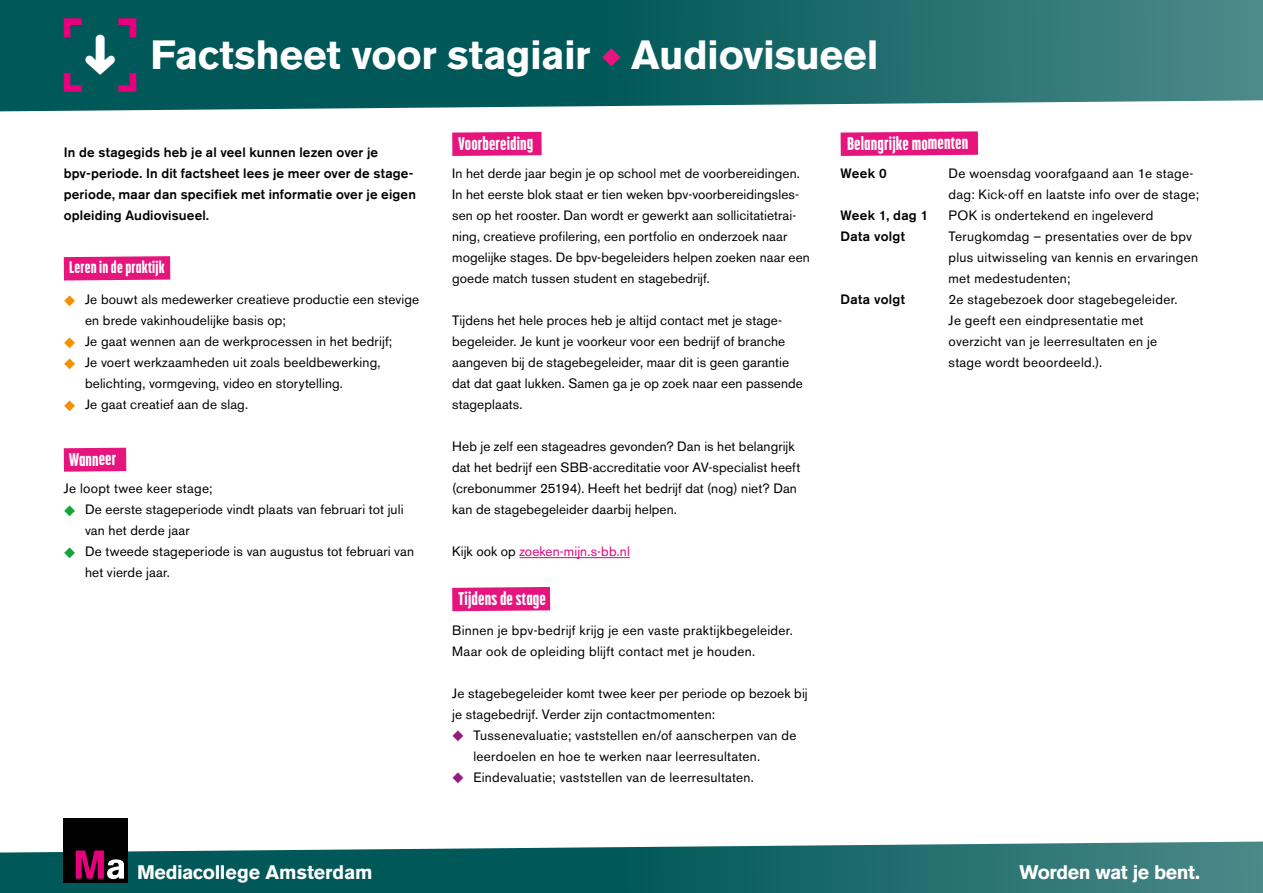
<style>
.page{position:relative;width:1263px;height:893px;background:#fff}
.page>*{position:absolute;margin:0;border:0;box-sizing:border-box;transform-origin:0 0}
.t1{font:700 40.5px "Akzidenz Grotesk BE";letter-spacing:-.01em;color:#fff}
.t2{font:700 19.5px "Akzidenz Grotesk BE";letter-spacing:-.005em;color:#fff}
.t3{font:700 19.5px "Akzidenz Grotesk BQ";letter-spacing:-.025em;color:#fff}
.t4{font:800 18.15px "Korolev Compressed";color:#fff}
.t5{font:800 18px "Korolev Compressed";letter-spacing:-.01em;color:#fff}
.t6{font:800 16.5px "Korolev Compressed";color:#fff}
.t7{font:13.5px/21px "Akzidenz Grotesk BE";letter-spacing:.01em;color:#000}
.t8{font:500 13.5px/21px "Akzidenz Grotesk BE";letter-spacing:.015em;color:#000}
.t9{font:13.5px "Akzidenz Grotesk BE";letter-spacing:.005em;color:#e6007d}
.s1{color:#e5157d}
.s2{color:#f39200}
.s3{color:#13a538}
.s4{color:#000}
.s5{color:#951b81}
</style>
<div class="page">
<svg style="left:0;top:841px;width:1263px;height:52px;background:#2f7676"></svg>
<svg style="left:0;top:0;width:1263px;height:112px;background:#226e6e"></svg>
<div style="left:64px;top:818px;width:64px;height:65px;background:#000"></div>
<svg style="left:76px;top:850px;width:48px;height:29px"></svg>
<div style="left:64px;top:256px;width:106px;height:24px;background:#e5157d"></div>
<svg style="left:64px;top:448px;width:62px;height:24px"></svg>
<hr style="left:519px;top:557px;width:111px;height:1px;background:#e6007d">
<svg style="left:452px;top:132px;width:90px;height:24px;background:#e51c81"></svg>
<svg style="left:452px;top:587px;width:98px;height:24px;background:#e51b80"></svg>
<svg style="left:840px;top:131px;width:138px;height:25px;background:#e62585"></svg>
<svg style="left:60px;top:15px;width:80px;height:80px;background:#1d4c5c"></svg>
<h1 class="t1" style="left:151px;top:31px;width:729px">Factsheet voor stagiair <span class="s1">◆</span> Audiovisueel</h1>
<p class="t8" style="left:64px;top:142px;width:354px">In de stagegids heb je al veel kunnen lezen over je bpv-periode. In dit factsheet lees je meer over de stage&shy;periode, maar dan specifiek met informatie over je eigen opleiding Audiovisueel.</p>
<p class="t6" style="left:69px;top:258px;width:97px;rotate:-1deg">Leren in de praktijk</p>
<p class="t7" style="left:85px;top:289px;width:336px;text-indent:-21px"><span class="s2">◆</span> Je bouwt als medewerker creatieve productie een stevige en brede vakinhoudelijke basis op;</p>
<p class="t7" style="left:64px;top:331px;width:330px"><span class="s2">◆</span> Je gaat wennen aan de werkprocessen in het bedrijf;</p>
<p class="t7" style="left:85px;top:352px;width:297px;text-indent:-21px"><span class="s2">◆</span> Je voert werkzaamheden uit zoals beeldbewerking, belichting, vormgeving, video en storytelling.</p>
<p class="t7" style="left:64px;top:394px;width:186px"><span class="s2">◆</span> Je gaat creatief aan de slag.</p>
<h3 class="t5" style="left:69px;top:449px;width:49px">Wanneer</h3>
<p class="t7" style="left:64px;top:478px;width:150px">Je loopt twee keer stage;</p>
<p class="t7" style="left:85px;top:499px;width:320px;text-indent:-21px"><span class="s3">◆</span> De eerste stageperiode vindt plaats van februari tot juli van het derde jaar</p>
<p class="t7" style="left:85px;top:541px;width:331px;text-indent:-21px"><span class="s3">◆</span> De tweede stageperiode is van augustus tot februari van het vierde jaar.</p>
<h3 class="t5" style="left:459px;top:133px;width:76px">Voorbereiding</h3>
<p class="t7" style="left:452px;top:163px;width:359px">In het derde jaar begin je op school met de voorbereidingen.<br>In het eerste blok staat er tien weken bpv-voorbereidingsles&shy;sen op het rooster. Dan wordt er gewerkt aan sollicitatietrai&shy;ning, creatieve profilering, een portfolio en onderzoek naar mogelijke stages. De bpv-begeleiders helpen zoeken naar een goede match tussen student en stagebedrijf.</p>
<p class="t7" style="left:452px;top:310px;width:352px">Tijdens het hele proces heb je altijd contact met je stage&shy;begeleider. Je kunt je voorkeur voor een bedrijf of branche aangeven bij de stagebegeleider, maar dit is geen garantie dat dat gaat lukken. Samen ga je op zoek naar een passende stageplaats.</p>
<p class="t7" style="left:452px;top:436px;width:350px">Heb je zelf een stageadres gevonden? Dan is het belangrijk dat het bedrijf een SBB-accreditatie voor AV-specialist heeft (crebonummer 25194). Heeft het bedrijf dat (nog) niet? Dan kan de stagebegeleider daarbij helpen.</p>
<p class="t9" style="left:452px;top:544px;width:179px"><span class="s4">Kijk ook op</span> zoeken-mijn.s-bb.nl</p>
<h3 class="t4" style="left:458px;top:589px;width:89px;rotate:-1deg">Tijdens de stage</h3>
<p class="t7" style="left:452px;top:619px;width:342px">Binnen je bpv-bedrijf krijg je een vaste praktijkbegeleider.<br>Maar ook de opleiding blijft contact met je houden.</p>
<p class="t7" style="left:452px;top:682px;width:357px">Je stagebegeleider komt twee keer per periode op bezoek bij je stagebedrijf. Verder zijn contactmomenten:</p>
<p class="t7" style="left:473px;top:724px;width:324px;text-indent:-21px"><span class="s5">◆</span> Tussenevaluatie; vaststellen en/of aanscherpen van de leerdoelen en hoe te werken naar leerresultaten.</p>
<p class="t7" style="left:452px;top:766px;width:303px"><span class="s5">◆</span> Eindevaluatie; vaststellen van de leerresultaten.</p>
<h3 class="t4" style="left:847px;top:134px;width:123px;rotate:-1deg">Belangrijke momenten</h3>
<p class="t8" style="left:840px;top:163px;width:48px">Week 0</p>
<p class="t7" style="left:948px;top:163px;width:252px">De woensdag voorafgaand aan 1e stage&shy;dag: Kick-off en laatste info over de stage;</p>
<p class="t8" style="left:840px;top:205px;width:89px">Week 1, dag 1</p>
<p class="t7" style="left:948px;top:205px;width:206px">POK is ondertekend en ingeleverd</p>
<p class="t8" style="left:840px;top:226px;width:66px">Data volgt</p>
<p class="t7" style="left:948px;top:226px;width:251px">Terugkomdag – presentaties over de bpv plus uitwisseling van kennis en ervaringen met medestudenten;</p>
<p class="t8" style="left:840px;top:289px;width:66px">Data volgt</p>
<p class="t7" style="left:948px;top:289px;width:231px">2e stagebezoek door stagebegeleider.<br>Je geeft een eindpresentatie met overzicht van je leerresultaten en je stage wordt beoordeeld.).</p>
<h2 class="t2" style="left:137px;top:860px;width:237px">Mediacollege Amsterdam</h2>
<h2 class="t3" style="left:1019px;top:861px;width:182px">Worden wat je bent.</h2>
</div>
